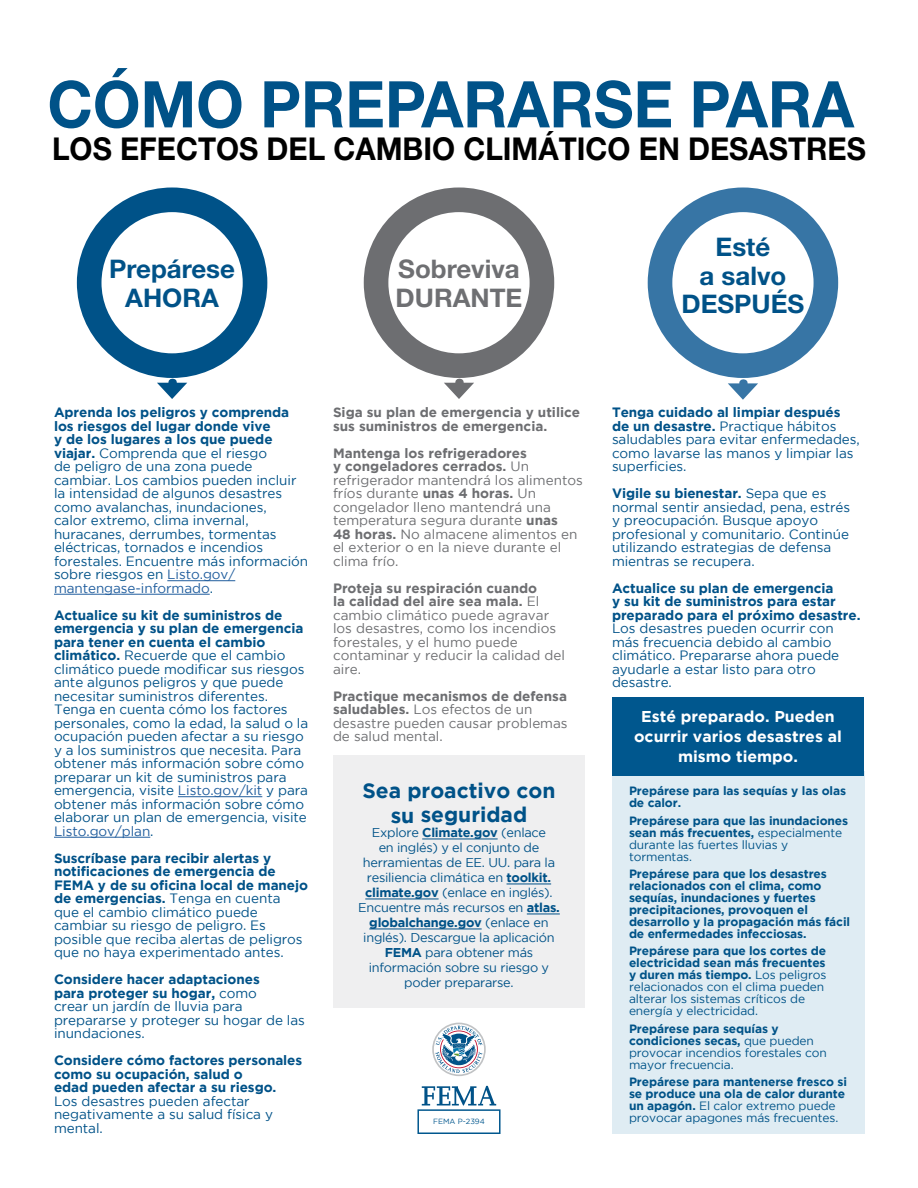
<style>
.page{position:relative;width:918px;height:1188px;background:#fff}
.page>*{position:absolute;margin:0;border:0;box-sizing:border-box;transform-origin:0 0}
.Paragraph_Style_3{font:700 64.5px "Helvetica Neue";color:#005288;scale:.95 1}
.Paragraph_Style_3-2{font:700 31.5px "Helvetica Neue";color:#000;scale:.94 1}
.Paragraph_Style_4{font:700 25.65px/28.5px "Helvetica Neue";color:#005288;text-align:center}
.Paragraph_Style_4-2{font:700 25.65px/28.5px "Helvetica Neue";color:#6e6f72}
.t1{font:700 21px/23.7px "Gotham";color:#005288;text-align:center}
.Paragraph_Style_4-3{font:700 15.6px/19.8px "Gotham";color:#fff;text-align:center}
.BT_Blue{font:13.5px/13.5px "Gotham";letter-spacing:-.005em;color:#005288}
.BT_Gray{font:13.5px/13.5px "Gotham";color:#6d6e71}
.BT_Blue-2{font:700 13.5px/13.5px "Gotham";letter-spacing:-.005em;color:#005288}
.BT_Gray-2{font:700 13.5px/13.5px "Gotham";color:#6d6e71}
.t2{font:12.75px/15px "Gotham";letter-spacing:-.02em;color:#005288;text-align:center}
.t3{font:700 12px/12px "Gotham";letter-spacing:-.01em;color:#005388}
.t4{font:12px/12px "Gotham";letter-spacing:-.01em;color:#005388}
.t5{font:7.5px "Gotham";color:#00578e}
.s1{font-weight:700}
.s2{color:#215e9e}
.s3{font-weight:400}
</style>
<div class="page">
<div style="left:612px;top:771px;width:252px;height:363px;background:#dfecf3"></div>
<div style="left:77px;top:187px;width:190px;height:191px;background:#005288;border-radius:50%"></div>
<div style="left:102px;top:212px;width:141px;height:141px;background:#fff;border-radius:50%"></div>
<svg style="left:157px;top:379px;width:30px;height:20px"></svg>
<hr style="left:167px;top:580px;width:68px;height:1px;background:#215e9e">
<hr style="left:54px;top:594px;width:156px;height:1px;background:#215e9e">
<hr style="left:178px;top:796px;width:84px;height:1px;background:#215e9e">
<hr style="left:54px;top:837px;width:96px;height:1px;background:#215e9e">
<div style="left:364px;top:187px;width:190px;height:191px;background:#6d6e71;border-radius:50%"></div>
<div style="left:388px;top:212px;width:142px;height:141px;background:#fff;border-radius:50%"></div>
<svg style="left:444px;top:379px;width:30px;height:20px"></svg>
<svg style="left:728px;top:379px;width:30px;height:21px"></svg>
<div style="left:648px;top:187px;width:190px;height:191px;background:#3775a5;border-radius:50%"></div>
<div style="left:672px;top:212px;width:142px;height:141px;background:#fff;border-radius:50%"></div>
<div style="left:612px;top:697px;width:252px;height:79px;background:#00578e"></div>
<div style="left:333px;top:755px;width:252px;height:253px;background:#efeff0"></div>
<hr style="left:422px;top:839px;width:76px;height:1px;background:#005288">
<hr style="left:507px;top:884px;width:44px;height:1px;background:#005288">
<hr style="left:365px;top:899px;width:74px;height:1px;background:#005288">
<hr style="left:527px;top:914px;width:33px;height:1px;background:#005288">
<hr style="left:369px;top:929px;width:113px;height:1px;background:#005288">
<svg style="left:422px;top:1086px;width:74px;height:20px"></svg>
<svg style="left:432px;top:1023px;width:54px;height:53px"></svg>
<div style="left:417px;top:1109px;width:84px;height:25px;background:#fff;border:2px solid #00578e"></div>
<h2 class="Paragraph_Style_3" style="left:47px;top:54px;width:851px">CÓMO PREPARARSE PARA</h2>
<h2 class="Paragraph_Style_3-2" style="left:52px;top:124px;width:867px">LOS EFECTOS DEL CAMBIO CLIMÁTICO EN DESASTRES</h2>
<h3 class="Paragraph_Style_4" style="left:109px;top:256px;width:127px">Prepárese<br>AHORA</h3>
<h3 class="Paragraph_Style_4-2" style="left:396px;top:256px;width:128px">Sobreviva<br>DURANTE</h3>
<h3 class="Paragraph_Style_4" style="left:681px;top:234px;width:124px">Esté<br>a salvo<br>DESPUÉS</h3>
<p class="BT_Blue" style="left:54px;top:405px;width:256px"><span class="s1">Aprenda los peligros y comprenda los riesgos del lugar donde vive<br>y de los lugares a los que puede viajar.</span> Comprenda que el riesgo<br>de peligro de una zona puede cambiar. Los cambios pueden incluir la intensidad de algunos desastres como avalanchas, inundaciones,<br>calor extremo, clima invernal, huracanes, derrumbes, tormentas eléctricas, tornados e incendios forestales. Encuentre más información sobre riesgos en <span class="s2">Listo.gov/ mantengase-informado</span>.</p>
<p class="BT_Blue" style="left:54px;top:608px;width:256px"><span class="s1">Actualice su kit de suministros de emergencia y su plan de emergencia para tener en cuenta el cambio climático.</span> Recuerde que el cambio climático puede modificar sus riesgos ante algunos peligros y que puede necesitar suministros diferentes.<br>Tenga en cuenta cómo los factores personales, como la edad, la salud o la ocupación pueden afectar a su riesgo y a los suministros que necesita. Para obtener más información sobre cómo preparar un kit de suministros para emergencia, visite <span class="s2">Listo.gov/kit</span> y para obtener más información sobre cómo elaborar un plan de emergencia, visite <span class="s2">Listo.gov/plan</span>.</p>
<p class="BT_Blue" style="left:54px;top:851px;width:256px"><span class="s1">Suscríbase para recibir alertas y notificaciones de emergencia de FEMA y de su oficina local de manejo de emergencias.</span> Tenga en cuenta que el cambio climático puede cambiar su riesgo de peligro. Es posible que reciba alertas de peligros que no haya experimentado antes.</p>
<p class="BT_Blue" style="left:54px;top:972px;width:252px"><span class="s1">Considere hacer adaptaciones<br>para proteger su hogar,</span> como<br>crear un jardín de lluvia para prepararse y proteger su hogar de las inundaciones.</p>
<p class="BT_Blue-2" style="left:54px;top:1053px;width:250px">Considere cómo factores personales como su ocupación, salud o<br>edad pueden afectar a su riesgo.<br><span class="s3">Los desastres pueden afectar negativamente a su salud física y mental.</span></p>
<p class="BT_Gray-2" style="left:333px;top:405px;width:249px">Siga su plan de emergencia y utilice sus suministros de emergencia.</p>
<p class="BT_Gray" style="left:333px;top:446px;width:251px"><span class="s1">Mantenga los refrigeradores<br>y congeladores cerrados.</span> Un refrigerador mantendrá los alimentos fríos durante <span class="s1">unas 4 horas.</span> Un congelador lleno mantendrá una temperatura segura durante <span class="s1">unas<br>48 horas.</span> No almacene alimentos en el exterior o en la nieve durante el clima frío.</p>
<p class="BT_Gray" style="left:333px;top:581px;width:233px"><span class="s1">Proteja su respiración cuando<br>la calidad del aire sea mala.</span> El cambio climático puede agravar los desastres, como los incendios forestales, y el humo puede contaminar y reducir la calidad del aire.</p>
<p class="BT_Gray" style="left:333px;top:689px;width:236px"><span class="s1">Practique mecanismos de defensa saludables.</span> Los efectos de un desastre pueden causar problemas de salud mental.</p>
<p class="t1" style="left:362px;top:778px;width:195px">Sea proactivo con su seguridad</p>
<p class="t2" style="left:358px;top:825px;width:203px">Explore <span class="s1">Climate.gov</span> (enlace<br>en inglés) y el conjunto de herramientas de EE. UU. para la resiliencia climática en <span class="s1">toolkit. climate.gov</span> (enlace en inglés).<br>Encuentre más recursos en <span class="s1">atlas. globalchange.gov</span> (enlace en inglés). Descargue la aplicación<br><span class="s1">FEMA</span> para obtener más información sobre su riesgo y poder prepararse.</p>
<p class="t5" style="left:433px;top:1118px;width:53px">FEMA P-2394</p>
<p class="BT_Blue" style="left:612px;top:405px;width:249px"><span class="s1">Tenga cuidado al limpiar después de un desastre.</span> Practique hábitos saludables para evitar enfermedades, como lavarse las manos y limpiar las superficies.</p>
<p class="BT_Blue" style="left:612px;top:486px;width:240px"><span class="s1">Vigile su bienestar.</span> Sepa que es normal sentir ansiedad, pena, estrés y preocupación. Busque apoyo profesional y comunitario. Continúe utilizando estrategias de defensa mientras se recupera.</p>
<p class="BT_Blue" style="left:612px;top:581px;width:250px"><span class="s1">Actualice su plan de emergencia<br>y su kit de suministros para estar preparado para el próximo desastre.<br></span>Los desastres pueden ocurrir con más frecuencia debido al cambio climático. Prepararse ahora puede ayudarle a estar listo para otro desastre.</p>
<h3 class="Paragraph_Style_4-3" style="left:634px;top:707px;width:209px">Esté preparado. Pueden ocurrir varios desastres al mismo tiempo.</h3>
<p class="t3" style="left:629px;top:785px;width:219px">Prepárese para las sequías y las olas de calor.</p>
<p class="t3" style="left:629px;top:814px;width:221px">Prepárese para que las inundaciones sean más frecuentes, <span class="s3">especialmente durante las fuertes lluvias y tormentas.</span></p>
<p class="t3" style="left:629px;top:868px;width:223px">Prepárese para que los desastres relacionados con el clima, como sequías, inundaciones y fuertes precipitaciones, provoquen el desarrollo y la propagación más fácil de enfermedades infecciosas.</p>
<p class="t4" style="left:629px;top:945px;width:199px"><span class="s1">Prepárese para que los cortes de electricidad sean más frecuentes y duren más tiempo.</span> Los peligros relacionados con el clima pueden alterar los sistemas críticos de energía y electricidad.</p>
<p class="t4" style="left:629px;top:1022px;width:199px"><span class="s1">Prepárese para sequías y condiciones secas,</span> que pueden provocar incendios forestales con mayor frecuencia.</p>
<p class="t3" style="left:629px;top:1076px;width:219px">Prepárese para mantenerse fresco si se produce una ola de calor durante un apagón. <span class="s3">El calor extremo puede provocar apagones más frecuentes.</span></p>
</div>
